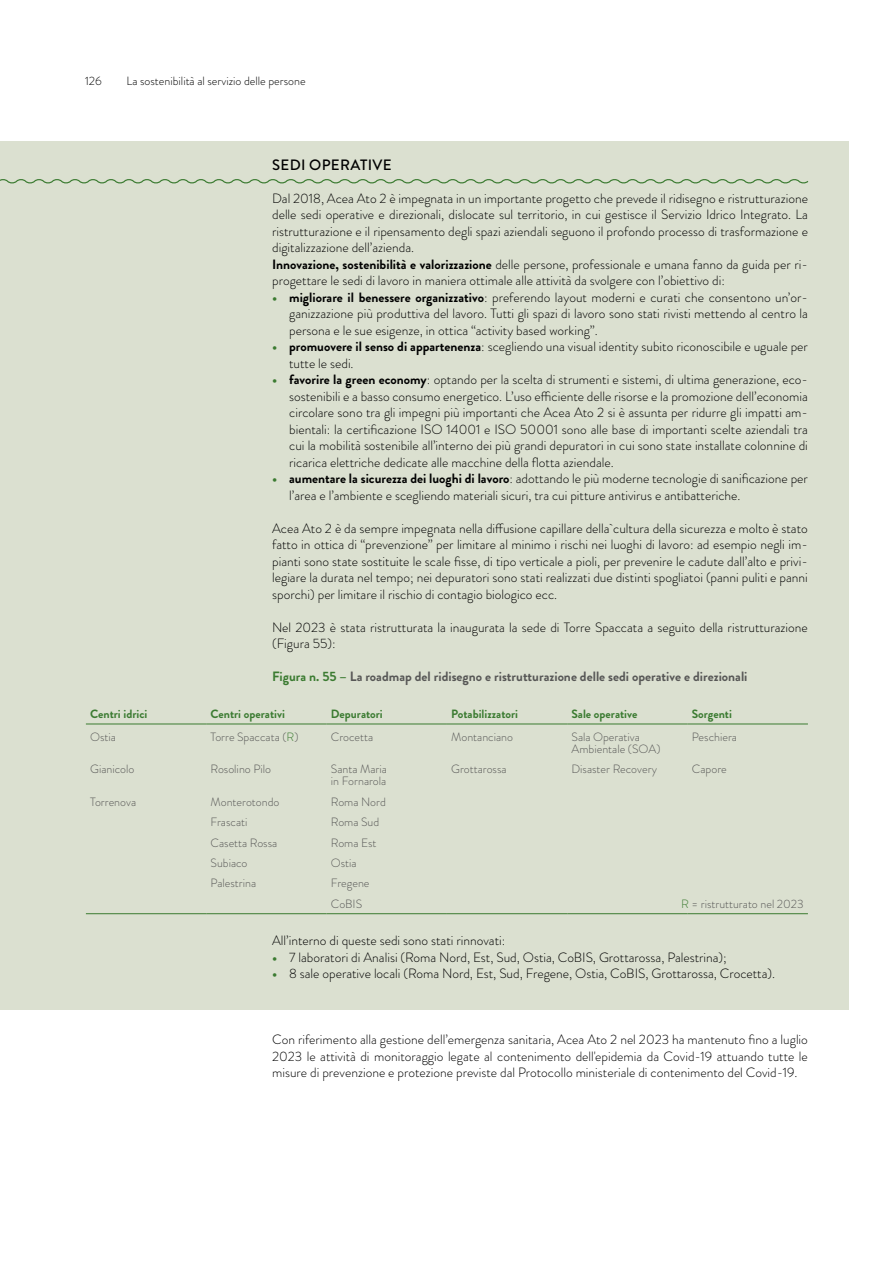
<style>
.page{position:relative;width:893px;height:1263px;background:#fff}
.page>*{position:absolute;margin:0;border:0;box-sizing:border-box;transform-origin:0 0}
.t1{font:500 15px "Brandon Grotesque";letter-spacing:.02em;color:#000}
.t2{font:300 13.5px/16.5px "Brandon Grotesque";color:#000}
.t3{font:700 13.5px "Brandon Grotesque";color:#575756}
.t4{font:300 12px/12px "Brandon Grotesque";color:#575756}
.t5{font:700 12px "Brandon Grotesque";color:#3b7b31}
.t6{font:300 12px "Brandon Grotesque";color:#000}
.s1{font-weight:700}
.s2{font-weight:700;color:#3b7b31}
.s3{color:#3b7b31}
</style>
<div class="page">
<div style="left:0;top:141px;width:848px;height:869px;background:#dbe0d0"></div>
<hr style="left:86px;top:724px;width:120px;height:1px;background:#3b7b31">
<hr style="left:206px;top:724px;width:121px;height:1px;background:#3b7b31">
<hr style="left:327px;top:724px;width:120px;height:1px;background:#3b7b31">
<hr style="left:447px;top:724px;width:120px;height:1px;background:#3b7b31">
<hr style="left:567px;top:724px;width:121px;height:1px;background:#3b7b31">
<hr style="left:688px;top:724px;width:120px;height:1px;background:#3b7b31">
<hr style="left:86px;top:913px;width:120px;height:1px;background:#3b7b31">
<hr style="left:206px;top:913px;width:121px;height:1px;background:#3b7b31">
<hr style="left:327px;top:913px;width:120px;height:1px;background:#3b7b31">
<hr style="left:447px;top:913px;width:120px;height:1px;background:#3b7b31">
<hr style="left:567px;top:913px;width:121px;height:1px;background:#3b7b31">
<hr style="left:688px;top:913px;width:120px;height:1px;background:#3b7b31">
<svg style="left:0;top:179px;width:809px;height:5px"></svg>
<p class="t6" style="left:85px;top:73px;width:18px">126</p>
<p class="t6" style="left:127px;top:73px;width:181px">La sostenibilità al servizio delle persone</p>
<p class="t1" style="left:272px;top:154px;width:121px">SEDI OPERATIVE</p>
<p class="t2" style="left:272px;top:190px;width:537px">Dal 2018, Acea Ato 2 è impegnata in un importante progetto che prevede il ridisegno e ristrutturazione delle sedi operative e direzionali, dislocate sul territorio, in cui gestisce il Servizio Idrico Integrato. La ristrutturazione e il ripensamento degli spazi aziendali seguono il profondo processo di trasformazione e digitalizzazione dell’azienda.<br><span class="s1">Innovazione, sostenibilità e valorizzazione</span> delle persone, professionale e umana fanno da guida per ri&shy;progettare le sedi di lavoro in maniera ottimale alle attività da svolgere con l’obiettivo di:</p>
<p class="t2" style="left:289px;top:289px;width:520px;text-align:justify;text-indent:-17px"><span class="s2">•</span> <span class="s1">migliorare il benessere organizzativo</span>: preferendo layout moderni e curati che consentono un’or&shy;ganizzazione più produttiva del lavoro. Tutti gli spazi di lavoro sono stati rivisti mettendo al centro la persona e le sue esigenze, in ottica “activity based working”.</p>
<p class="t2" style="left:289px;top:338px;width:520px;text-indent:-17px"><span class="s2">•</span> <span class="s1">promuovere il senso di appartenenza</span>: scegliendo una visual identity subito riconoscibile e uguale per tutte le sedi.</p>
<p class="t2" style="left:289px;top:371px;width:520px;text-align:justify;text-indent:-17px"><span class="s2">•</span> <span class="s1">favorire la green economy</span>: optando per la scelta di strumenti e sistemi, di ultima generazione, eco&shy;sostenibili e a basso consumo energetico. L’uso efficiente delle risorse e la promozione dell’economia circolare sono tra gli impegni più importanti che Acea Ato 2 si è assunta per ridurre gli impatti am&shy;bientali: la certificazione ISO 14001 e ISO 50001 sono alle base di importanti scelte aziendali tra cui la mobilità sostenibile all’interno dei più grandi depuratori in cui sono state installate colonnine di ricarica elettriche dedicate alle macchine della flotta aziendale.</p>
<p class="t2" style="left:289px;top:470px;width:520px;text-indent:-17px"><span class="s2">•</span> <span class="s1">aumentare la sicurezza dei luoghi di lavoro</span>: adottando le più moderne tecnologie di sanificazione per l’area e l’ambiente e scegliendo materiali sicuri, tra cui pitture antivirus e antibatteriche.</p>
<p class="t2" style="left:272px;top:520px;width:537px;text-align:justify">Acea Ato 2 è da sempre impegnata nella diffusione capillare della cultura della sicurezza e molto è stato fatto in ottica di “prevenzione” per limitare al minimo i rischi nei luoghi di lavoro: ad esempio negli im&shy;pianti sono state sostituite le scale fisse, di tipo verticale a pioli, per prevenire le cadute dall’alto e privi&shy;legiare la durata nel tempo; nei depuratori sono stati realizzati due distinti spogliatoi (panni puliti e panni sporchi) per limitare il rischio di contagio biologico ecc.</p>
<p class="t2" style="left:272px;top:619px;width:537px">Nel 2023 è stata ristrutturata la inaugurata la sede di Torre Spaccata a seguito della ristrutturazione (Figura 55):</p>
<p class="t3" style="left:272px;top:667px;width:477px"><span class="s3">Figura n. 55 –</span> La roadmap del ridisegno e ristrutturazione delle sedi operative e direzionali</p>
<p class="t5" style="left:90px;top:705px;width:59px">Centri idrici</p>
<p class="t5" style="left:210px;top:705px;width:76px">Centri operativi</p>
<p class="t5" style="left:331px;top:705px;width:54px">Depuratori</p>
<p class="t5" style="left:451px;top:705px;width:68px">Potabilizzatori</p>
<p class="t5" style="left:571px;top:705px;width:67px">Sale operative</p>
<p class="t5" style="left:692px;top:705px;width:42px">Sorgenti</p>
<p class="t4" style="left:90px;top:731px;width:27px">Ostia</p>
<p class="t4" style="left:211px;top:731px;width:89px">Torre Spaccata (<span class="s3">R</span>)</p>
<p class="t4" style="left:331px;top:731px;width:44px">Crocetta</p>
<p class="t4" style="left:451px;top:731px;width:63px">Montanciano</p>
<p class="t4" style="left:572px;top:731px;width:90px">Sala Operativa<br>Ambientale (SOA)</p>
<p class="t4" style="left:692px;top:731px;width:47px">Peschiera</p>
<p class="t4" style="left:90px;top:763px;width:46px">Gianicolo</p>
<p class="t4" style="left:211px;top:763px;width:62px">Rosolino Pilo</p>
<p class="t4" style="left:331px;top:763px;width:58px">Santa Maria in Fornarola</p>
<p class="t4" style="left:451px;top:763px;width:57px">Grottarossa</p>
<p class="t4" style="left:572px;top:763px;width:87px">Disaster Recovery</p>
<p class="t4" style="left:692px;top:763px;width:36px">Capore</p>
<p class="t4" style="left:90px;top:796px;width:47px">Torrenova</p>
<p class="t4" style="left:211px;top:796px;width:70px">Monterotondo</p>
<p class="t4" style="left:331px;top:796px;width:56px">Roma Nord</p>
<p class="t4" style="left:211px;top:816px;width:38px">Frascati</p>
<p class="t4" style="left:331px;top:816px;width:50px">Roma Sud</p>
<p class="t4" style="left:211px;top:836px;width:68px">Casetta Rossa</p>
<p class="t4" style="left:331px;top:836px;width:47px">Roma Est</p>
<p class="t4" style="left:211px;top:857px;width:39px">Subiaco</p>
<p class="t4" style="left:331px;top:857px;width:27px">Ostia</p>
<p class="t4" style="left:211px;top:877px;width:47px">Palestrina</p>
<p class="t4" style="left:331px;top:873px;width:40px;line-height:20.4px">Fregene<br>CoBIS</p>
<p class="t4" style="left:681px;top:898px;width:124px"><span class="s3">R</span> = ristrutturato nel 2023</p>
<p class="t2" style="left:272px;top:932px;width:235px">All’interno di queste sedi sono stati rinnovati:</p>
<p class="t2" style="left:272px;top:949px;width:456px"><span class="s2">•</span> 7 laboratori di Analisi (Roma Nord, Est, Sud, Ostia, CoBIS, Grottarossa, Palestrina);</p>
<p class="t2" style="left:272px;top:965px;width:504px"><span class="s2">•</span> 8 sale operative locali (Roma Nord, Est, Sud, Fregene, Ostia, CoBIS, Grottarossa, Crocetta).</p>
<p class="t2" style="left:272px;top:1031px;width:537px;text-align:justify">Con riferimento alla gestione dell’emergenza sanitaria, Acea Ato 2 nel 2023 ha mantenuto fino a luglio 2023 le attività di monitoraggio legate al contenimento dell'epidemia da Covid-19 attuando tutte le misure di prevenzione e protezione previste dal Protocollo ministeriale di contenimento del Covid-19.</p>
</div>
